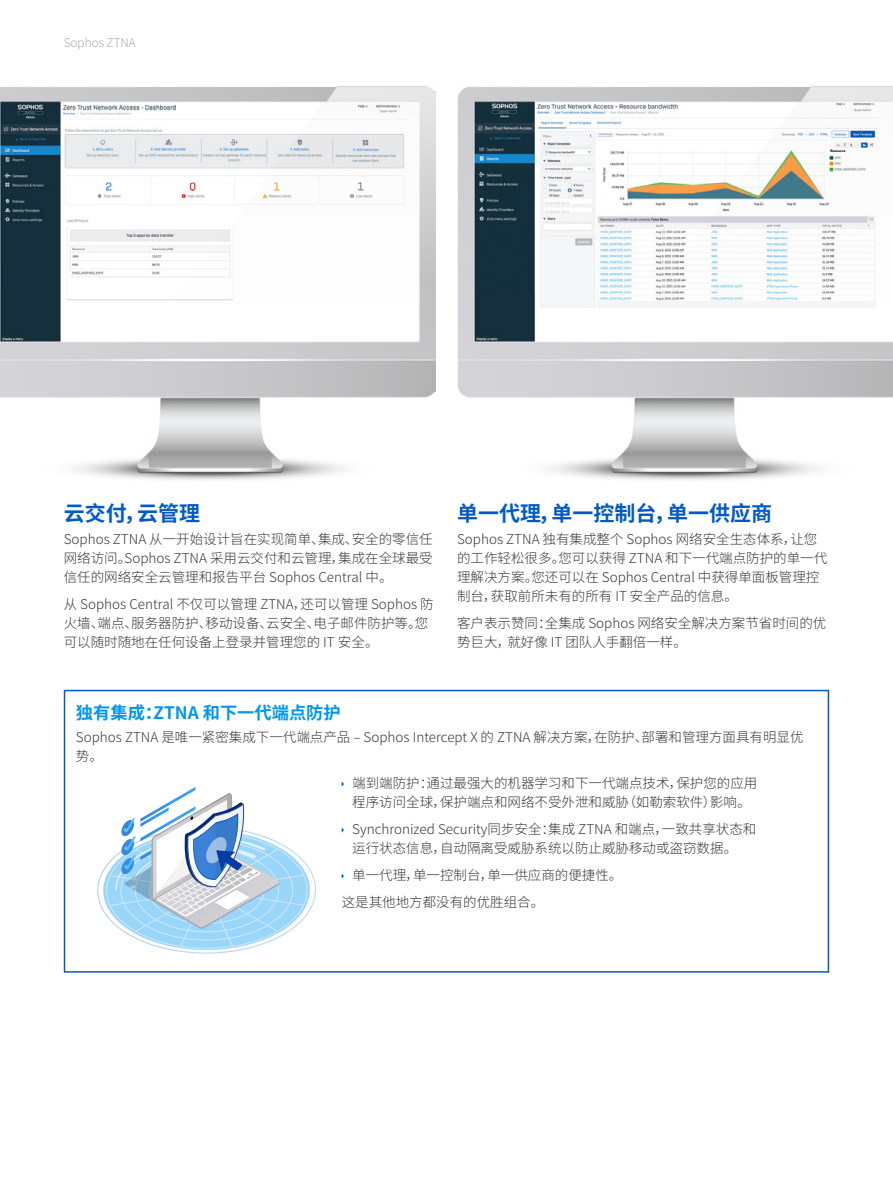
<style>
.page{position:relative;width:893px;height:1191px;background:#fff}
.page>*{position:absolute;margin:0;border:0;box-sizing:border-box;transform-origin:0 0}
.Subheading_1{font:700 21px "Noto Sans CJ Ksc";color:#005bc8}
.Subheading_2{font:700 17.25px "Noto Sans CJ Ksc";color:#0097ee}
.Body_Copy{font:300 13.5px/18.8px "Noto Sans CJ Ksc";color:#363738}
.t1{font:100 12px "Noto Sans CJ Ksc";color:#83868b}
</style>
<div class="page">
<img style="left:0;top:86px;width:436px;height:394px">
<img style="left:457px;top:86px;width:436px;height:394px">
<div style="left:64px;top:690px;width:765px;height:282px;border:2px solid #005bc8"></div>
<svg style="left:97px;top:787px;width:219px;height:166px"></svg>
<p class="t1" style="left:64px;top:36px;width:74px">Sophos ZTNA</p>
<p class="Subheading_1" style="left:64px;top:502px;width:138px">云交付，云管理</p>
<p class="Body_Copy" style="left:64px;top:530px;width:370px;text-align:justify">Sophos ZTNA 从一开始设计旨在实现简单、集成、安全的零信任网络访问。Sophos ZTNA 采用云交付和云管理，集成在全球最受信任的网络安全云管理和报告平台 Sophos Central 中。</p>
<p class="Body_Copy" style="left:64px;top:595px;width:371px">从 Sophos Central 不仅可以管理 ZTNA，还可以管理 Sophos 防火墙、端点、服务器防护、移动设备、云安全、电子邮件防护等。您可以随时随地在任何设备上登录并管理您的 IT 安全。</p>
<p class="Subheading_1" style="left:457px;top:502px;width:316px">单一代理，单一控制台，单一供应商</p>
<p class="Body_Copy" style="left:457px;top:530px;width:372px">Sophos ZTNA 独有集成整个 Sophos 网络安全生态体系，让您的工作轻松很多。您可以获得 ZTNA 和下一代端点防护的单一代理解决方案。您还可以在 Sophos Central 中获得单面板管理控制台，获取前所未有的所有 IT 安全产品的信息。</p>
<p class="Body_Copy" style="left:457px;top:614px;width:371px">客户表示赞同：全集成 Sophos 网络安全解决方案节省时间的优势巨大，就好像 IT 团队人手翻倍一样。</p>
<p class="Subheading_2" style="left:76px;top:703px;width:266px">独有集成：ZTNA 和下一代端点防护</p>
<p class="Body_Copy" style="left:76px;top:728px;width:729px">Sophos ZTNA 是唯一紧密集成下一代端点产品 – Sophos Intercept X 的 ZTNA 解决方案，在防护、部署和管理方面具有明显优势。</p>
<p class="Body_Copy" style="left:352px;top:774px;width:406px">端到端防护：通过最强大的机器学习和下一代端点技术，保护您的应用程序访问全球，保护端点和网络不受外泄和威胁（如勒索软件）影响。</p>
<p class="Body_Copy" style="left:352px;top:820px;width:406px">Synchronized Security同步安全：集成 ZTNA 和端点，一致共享状态和运行状态信息，自动隔离受威胁系统以防止威胁移动或盗窃数据。</p>
<p class="Body_Copy" style="left:352px;top:866px;width:272px">单一代理，单一控制台，单一供应商的便捷性。</p>
<p class="Body_Copy" style="left:342px;top:893px;width:204px">这是其他地方都没有的优胜组合。</p>
</div>
